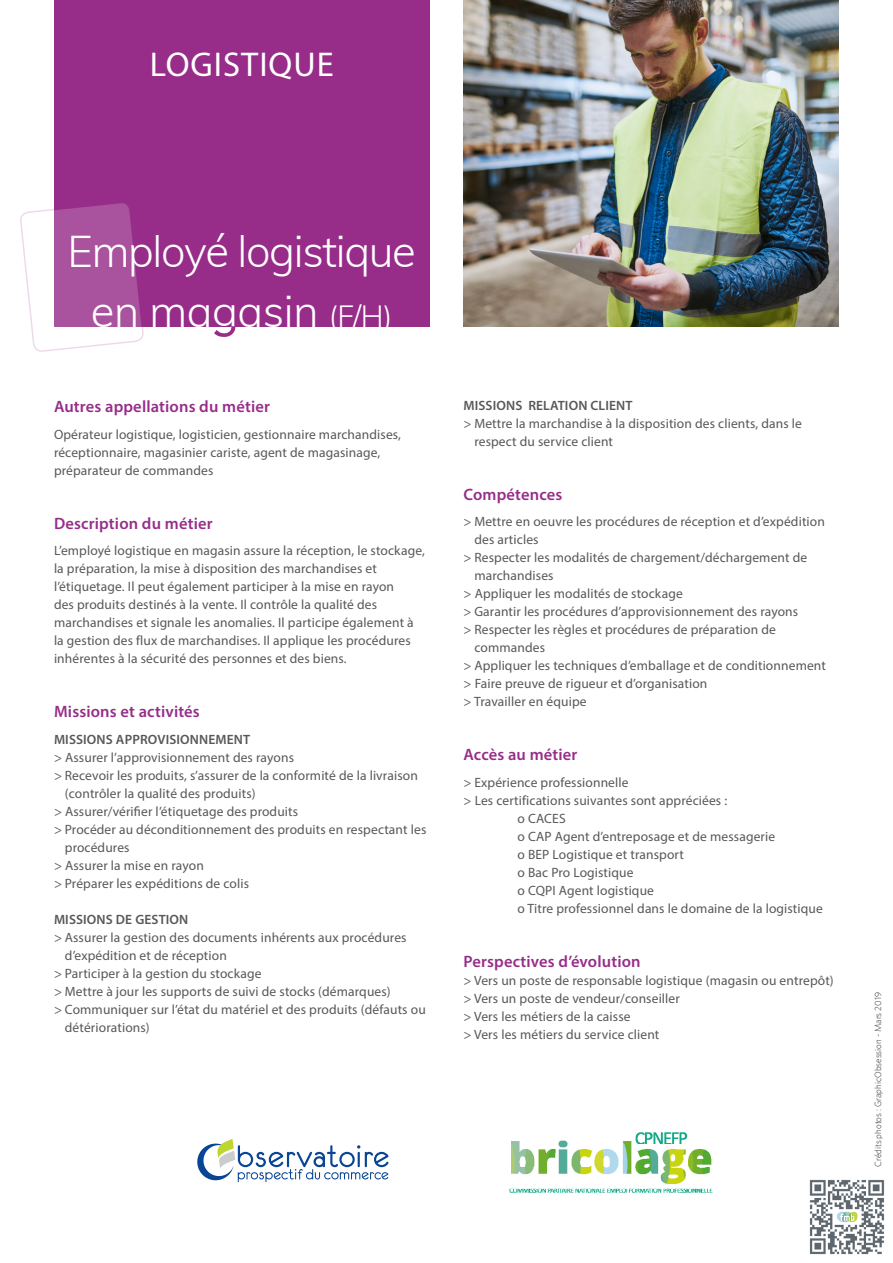
<style>
.page{position:relative;width:893px;height:1263px;background:#fff}
.page>*{position:absolute;margin:0;border:0;box-sizing:border-box;transform-origin:0 0}
.t1{font:300 43.5px/60px "Muli";letter-spacing:-.03em;color:#fff;text-align:center}
.t2{font:34.5px "Myriad Pro";letter-spacing:.03em;color:#fff}
.t3{font:600 16.5px "Myriad Pro";letter-spacing:.01em;color:#972d89}
.t4{font:13.5px/18px "Myriad Pro";letter-spacing:.01em;color:#57585a}
.t5{font:600 13.5px "Myriad Pro";letter-spacing:.01em;color:#57585a}
.t6{font:300 9px "Whitney";color:#312f30}
.s1{font-size:30px}
</style>
<div class="page">
<div style="left:54px;top:0;width:375px;height:326px;background:#972d89"></div>
<svg style="left:20px;top:203px;width:124px;height:149px"></svg>
<img style="left:463px;top:0;width:376px;height:326px">
<svg style="left:214px;top:326px;width:21px;height:11px"></svg>
<svg style="left:197px;top:1140px;width:191px;height:41px"></svg>
<img style="left:509px;top:1132px;width:204px;height:61px">
<img style="left:809px;top:1179px;width:76px;height:76px">
<p class="t2" style="left:150px;top:43px;width:186px">LOGISTIQUE</p>
<p class="t1" style="left:68px;top:219px;width:350px">Employé logistique en magasin <span class="s1">(F/H)</span></p>
<p class="t3" style="left:54px;top:396px;width:217px">Autres appellations du métier</p>
<p class="t4" style="left:54px;top:425px;width:349px">Opérateur logistique, logisticien, gestionnaire marchandises, réceptionnaire, magasinier cariste, agent de magasinage, préparateur de commandes</p>
<p class="t3" style="left:54px;top:513px;width:160px">Description du métier</p>
<p class="t4" style="left:54px;top:541px;width:372px">L’employé logistique en magasin assure la réception, le stockage, la préparation, la mise à disposition des marchandises et l’étiquetage. Il peut également participer à la mise en rayon<br>des produits destinés à la vente. Il contrôle la qualité des marchandises et signale les anomalies. Il participe également à la gestion des flux de marchandises. Il applique les procédures inhérentes à la sécurité des personnes et des biens.</p>
<p class="t3" style="left:54px;top:701px;width:147px">Missions et activités</p>
<p class="t5" style="left:54px;top:730px;width:198px">MISSIONS APPROVISIONNEMENT</p>
<p class="t4" style="left:54px;top:748px;width:242px">&gt; Assurer l’approvisionnement des rayons</p>
<p class="t4" style="left:65px;top:766px;width:354px;text-indent:-11px">&gt; Recevoir les produits, s’assurer de la conformité de la livraison (contrôler la qualité des produits)</p>
<p class="t4" style="left:54px;top:802px;width:246px">&gt; Assurer/vérifier l’étiquetage des produits</p>
<p class="t4" style="left:65px;top:820px;width:363px;text-indent:-11px">&gt; Procéder au déconditionnement des produits en respectant les procédures</p>
<p class="t4" style="left:54px;top:856px;width:151px">&gt; Assurer la mise en rayon</p>
<p class="t4" style="left:54px;top:874px;width:197px">&gt; Préparer les expéditions de colis</p>
<p class="t5" style="left:54px;top:910px;width:136px">MISSIONS DE GESTION</p>
<p class="t4" style="left:65px;top:928px;width:343px;text-indent:-11px">&gt; Assurer la gestion des documents inhérents aux procédures d’expédition et de réception</p>
<p class="t4" style="left:54px;top:964px;width:209px">&gt; Participer à la gestion du stockage</p>
<p class="t4" style="left:54px;top:982px;width:338px">&gt; Mettre à jour les supports de suivi de stocks (démarques)</p>
<p class="t4" style="left:65px;top:1000px;width:362px;text-indent:-11px">&gt; Communiquer sur l’état du matériel et des produits (défauts ou détériorations)</p>
<p class="t5" style="left:463px;top:397px;width:171px">MISSIONS RELATION CLIENT</p>
<p class="t4" style="left:474px;top:414px;width:329px;text-indent:-11px">&gt; Mettre la marchandise à la disposition des clients, dans le respect du service client</p>
<p class="t3" style="left:463px;top:484px;width:100px">Compétences</p>
<p class="t4" style="left:474px;top:513px;width:352px;text-indent:-11px">&gt; Mettre en oeuvre les procédures de réception et d’expédition des articles</p>
<p class="t4" style="left:474px;top:549px;width:334px;text-indent:-11px">&gt; Respecter les modalités de chargement/déchargement de marchandises</p>
<p class="t4" style="left:463px;top:585px;width:221px">&gt; Appliquer les modalités de stockage</p>
<p class="t4" style="left:463px;top:603px;width:336px">&gt; Garantir les procédures d’approvisionnement des rayons</p>
<p class="t4" style="left:474px;top:621px;width:303px;text-indent:-11px">&gt; Respecter les règles et procédures de préparation de commandes</p>
<p class="t4" style="left:463px;top:657px;width:364px">&gt; Appliquer les techniques d’emballage et de conditionnement</p>
<p class="t4" style="left:463px;top:675px;width:245px">&gt; Faire preuve de rigueur et d’organisation</p>
<p class="t4" style="left:463px;top:693px;width:125px">&gt; Travailler en équipe</p>
<p class="t3" style="left:463px;top:744px;width:116px">Accès au métier</p>
<p class="t4" style="left:463px;top:773px;width:167px">&gt; Expérience professionnelle</p>
<p class="t4" style="left:463px;top:791px;width:265px">&gt; Les certifications suivantes sont appréciées :</p>
<p class="t4" style="left:517px;top:809px;width:50px">o CACES</p>
<p class="t4" style="left:517px;top:827px;width:259px">o CAP Agent d’entreposage et de messagerie</p>
<p class="t4" style="left:517px;top:845px;width:168px">o BEP Logistique et transport</p>
<p class="t4" style="left:517px;top:863px;width:118px">o Bac Pro Logistique</p>
<p class="t4" style="left:517px;top:881px;width:138px">o CQPI Agent logistique</p>
<p class="t4" style="left:517px;top:899px;width:307px">o Titre professionnel dans le domaine de la logistique</p>
<p class="t3" style="left:463px;top:951px;width:179px">Perspectives d’évolution</p>
<p class="t4" style="left:463px;top:971px;width:372px">&gt; Vers un poste de responsable logistique (magasin ou entrepôt)</p>
<p class="t4" style="left:463px;top:989px;width:218px">&gt; Vers un poste de vendeur/conseiller</p>
<p class="t4" style="left:463px;top:1007px;width:197px">&gt; Vers les métiers de la caisse<br>&gt; Vers les métiers du service client</p>
<p class="t6" style="left:873px;top:1167px;width:177px;rotate:-90deg">Crédits photos : GraphicObsession - Mars 2019</p>
</div>
